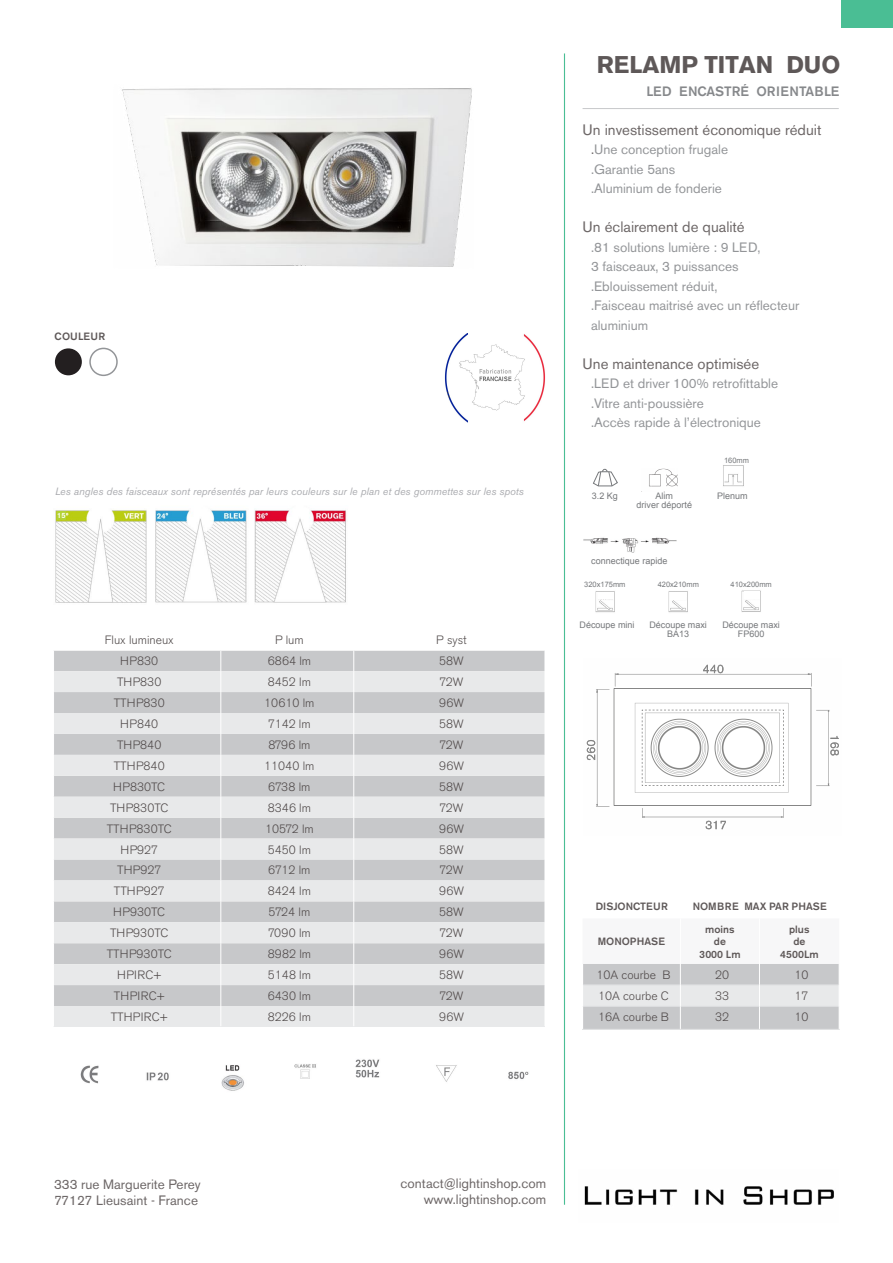
<style>
.page{position:relative;width:893px;height:1263px;background:#fff}
.page>*{position:absolute;margin:0;border:0;box-sizing:border-box;transform-origin:0 0}
.t1{font:700 24px "Akzidenz Grotesk BE";color:#5e5858}
.corps_du_texte{font:15px "Akzidenz Grotesk BE";color:#6d6767}
.corps_du_texte-2{font:13.5px/19.5px "Akzidenz Grotesk BE";color:#939598}
.t2{font:13.5px "Akzidenz Grotesk BE";color:#6d6767}
.t3{font:500 13.5px "Akzidenz Grotesk BE";color:#86888b}
.corps_tableau{font:300 12px "Akzidenz Grotesk BE";color:#504a4a}
.corps_tableau-2{font:300 12px "Akzidenz Grotesk BE";letter-spacing:.02em;color:#504a4a}
.titre_H3{font:italic 10.5px "Akzidenz Grotesk BE";color:#abacb0}
.titre_H3-2{font:500 10.5px "Akzidenz Grotesk BE";color:#5e5858}
.code{font:500 10.5px "Akzidenz Grotesk BE";letter-spacing:.03em;color:#5e5858}
.t4{font:9px/9px "Arial";color:#76787b;text-align:center}
.t5{font:7.5px "Arial";color:#76787b}
.t6{font:500 7.5px "Akzidenz Grotesk BE";color:#fff}
.s1{color:#6d6767}
</style>
<div class="page">
<img style="left:584px;top:1186px;width:250px;height:19px">
<img style="left:723px;top:465px;width:21px;height:22px">
<img style="left:595px;top:591px;width:20px;height:22px">
<div style="left:598px;top:592px;width:16px;height:7px;background:#fff"></div>
<svg style="left:54px;top:650px;width:491px;height:376px;background:#d8d9da"></svg>
<img style="left:668px;top:591px;width:20px;height:22px">
<img style="left:741px;top:590px;width:20px;height:22px">
<div style="left:670px;top:592px;width:15px;height:7px;background:#fff"></div>
<div style="left:743px;top:592px;width:16px;height:7px;background:#fff"></div>
<img style="left:80px;top:1065px;width:19px;height:19px">
<img style="left:146px;top:1072px;width:23px;height:9px">
<img style="left:294px;top:1064px;width:22px;height:15px">
<img style="left:355px;top:1059px;width:25px;height:19px">
<img style="left:436px;top:1065px;width:21px;height:17px">
<img style="left:508px;top:1071px;width:21px;height:8px">
<img style="left:221px;top:1065px;width:23px;height:26px">
<svg style="left:593px;top:469px;width:25px;height:18px"></svg>
<hr style="left:583px;top:108px;width:256px;height:1px;background:#c7c8ca">
<img style="left:641px;top:468px;width:37px;height:24px">
<img style="left:583px;top:537px;width:93px;height:16px">
<hr style="left:582px;top:1029px;width:98px;height:1px;background:#dcdddf">
<hr style="left:680px;top:1029px;width:79px;height:1px;background:#dcdddf">
<hr style="left:759px;top:1029px;width:81px;height:1px;background:#dcdddf">
<svg style="left:583px;top:964px;width:256px;height:65px;background:#d2d3d5"></svg>
<img style="left:444px;top:333px;width:102px;height:90px">
<div style="left:55px;top:348px;width:27px;height:27px;background:#231f20;border-radius:50%"></div>
<div style="left:89px;top:348px;width:29px;height:28px;border:2px solid #939598;border-radius:50%"></div>
<img style="left:55px;top:510px;width:292px;height:93px">
<div style="left:57px;top:512px;width:9px;height:8px;background:#b3d234"></div>
<img style="left:122px;top:88px;width:350px;height:179px">
<img style="left:586px;top:664px;width:253px;height:166px">
<hr style="left:564px;top:53px;width:1px;height:1152px;background:#4abe94">
<div style="left:841px;top:0;width:52px;height:27px;background:#4abe94"></div>
<p class="code" style="left:55px;top:330px;width:52px">COULEUR</p>
<p class="titre_H3" style="left:55px;top:484px;width:470px">Les angles des faisceaux sont représentés par leurs couleurs sur le plan et des gommettes sur les spots</p>
<p class="t6" style="left:57px;top:511px;width:10px">15</p>
<p class="corps_tableau" style="left:105px;top:633px;width:70px">Flux lumineux</p>
<p class="corps_tableau" style="left:275px;top:633px;width:30px">P lum</p>
<p class="corps_tableau" style="left:436px;top:633px;width:32px">P syst</p>
<p class="corps_tableau" style="left:120px;top:654px;width:39px">HP830</p>
<p class="corps_tableau" style="left:268px;top:654px;width:45px">6864 lm</p>
<p class="corps_tableau" style="left:439px;top:654px;width:26px">58W</p>
<p class="corps_tableau" style="left:117px;top:675px;width:46px">THP830</p>
<p class="corps_tableau" style="left:268px;top:675px;width:44px">8452 lm</p>
<p class="corps_tableau" style="left:440px;top:675px;width:25px">72W</p>
<p class="corps_tableau" style="left:114px;top:696px;width:52px">TTHP830</p>
<p class="corps_tableau" style="left:264px;top:696px;width:52px">10610 lm</p>
<p class="corps_tableau" style="left:439px;top:696px;width:26px">96W</p>
<p class="corps_tableau" style="left:120px;top:717px;width:39px">HP840</p>
<p class="corps_tableau" style="left:268px;top:717px;width:44px">7142 lm</p>
<p class="corps_tableau" style="left:439px;top:717px;width:26px">58W</p>
<p class="corps_tableau" style="left:117px;top:738px;width:46px">THP840</p>
<p class="corps_tableau" style="left:268px;top:738px;width:43px">8796 lm</p>
<p class="corps_tableau" style="left:440px;top:738px;width:25px">72W</p>
<p class="corps_tableau" style="left:114px;top:759px;width:52px">TTHP840</p>
<p class="corps_tableau" style="left:264px;top:759px;width:52px">11040 lm</p>
<p class="corps_tableau" style="left:439px;top:759px;width:26px">96W</p>
<p class="corps_tableau" style="left:113px;top:780px;width:54px">HP830TC</p>
<p class="corps_tableau" style="left:268px;top:780px;width:44px">6738 lm</p>
<p class="corps_tableau" style="left:439px;top:780px;width:26px">58W</p>
<p class="corps_tableau" style="left:110px;top:801px;width:60px">THP830TC</p>
<p class="corps_tableau" style="left:268px;top:801px;width:45px">8346 lm</p>
<p class="corps_tableau" style="left:440px;top:801px;width:25px">72W</p>
<p class="corps_tableau" style="left:107px;top:822px;width:67px">TTHP830TC</p>
<p class="corps_tableau" style="left:265px;top:822px;width:50px">10572 lm</p>
<p class="corps_tableau" style="left:439px;top:822px;width:26px">96W</p>
<p class="corps_tableau" style="left:120px;top:843px;width:39px">HP927</p>
<p class="corps_tableau" style="left:268px;top:843px;width:44px">5450 lm</p>
<p class="corps_tableau" style="left:439px;top:843px;width:26px">58W</p>
<p class="corps_tableau" style="left:117px;top:863px;width:46px">THP927</p>
<p class="corps_tableau" style="left:268px;top:863px;width:44px">6712 lm</p>
<p class="corps_tableau" style="left:440px;top:863px;width:25px">72W</p>
<p class="corps_tableau" style="left:114px;top:884px;width:52px">TTHP927</p>
<p class="corps_tableau" style="left:268px;top:884px;width:44px">8424 lm</p>
<p class="corps_tableau" style="left:439px;top:884px;width:26px">96W</p>
<p class="corps_tableau" style="left:113px;top:905px;width:54px">HP930TC</p>
<p class="corps_tableau" style="left:269px;top:905px;width:43px">5724 lm</p>
<p class="corps_tableau" style="left:439px;top:905px;width:26px">58W</p>
<p class="corps_tableau" style="left:110px;top:926px;width:60px">THP930TC</p>
<p class="corps_tableau" style="left:268px;top:926px;width:44px">7090 lm</p>
<p class="corps_tableau" style="left:440px;top:926px;width:25px">72W</p>
<p class="corps_tableau" style="left:107px;top:947px;width:67px">TTHP930TC</p>
<p class="corps_tableau" style="left:268px;top:947px;width:45px">8982 lm</p>
<p class="corps_tableau" style="left:439px;top:947px;width:26px">96W</p>
<p class="corps_tableau" style="left:117px;top:968px;width:46px">HPIRC+</p>
<p class="corps_tableau" style="left:268px;top:968px;width:45px">5148 lm</p>
<p class="corps_tableau" style="left:439px;top:968px;width:26px">58W</p>
<p class="corps_tableau" style="left:114px;top:989px;width:52px">THPIRC+</p>
<p class="corps_tableau" style="left:268px;top:989px;width:45px">6430 lm</p>
<p class="corps_tableau" style="left:440px;top:989px;width:25px">72W</p>
<p class="corps_tableau-2" style="left:111px;top:1010px;width:59px">TTHPIRC+</p>
<p class="corps_tableau" style="left:268px;top:1010px;width:44px">8226 lm</p>
<p class="corps_tableau" style="left:439px;top:1010px;width:26px">96W</p>
<p class="t1" style="left:597px;top:51px;width:245px">RELAMP TITAN DUO</p>
<p class="t3" style="left:646px;top:83px;width:195px">LED ENCASTRÉ ORIENTABLE</p>
<p class="corps_du_texte" style="left:583px;top:120px;width:240px">Un investissement économique réduit</p>
<p class="corps_du_texte-2" style="left:591px;top:140px;width:138px"><span class="s1">.</span>Une conception frugale</p>
<p class="corps_du_texte-2" style="left:591px;top:159px;width:86px">.Garantie 5ans</p>
<p class="corps_du_texte-2" style="left:591px;top:179px;width:132px">.Aluminium de fonderie</p>
<p class="corps_du_texte" style="left:583px;top:218px;width:164px">Un éclairement de qualité</p>
<p class="corps_du_texte-2" style="left:591px;top:237px;width:171px">.81 solutions lumière : 9 LED,</p>
<p class="corps_du_texte-2" style="left:591px;top:257px;width:149px">3 faisceaux, 3 puissances</p>
<p class="corps_du_texte-2" style="left:591px;top:276px;width:128px">.Eblouissement réduit,</p>
<p class="corps_du_texte-2" style="left:591px;top:296px;width:210px">.Faisceau maitrisé avec un réflecteur aluminium</p>
<p class="corps_du_texte" style="left:583px;top:354px;width:178px">Une maintenance optimisée</p>
<p class="corps_du_texte-2" style="left:591px;top:374px;width:189px">.LED et driver 100% retrofittable</p>
<p class="corps_du_texte-2" style="left:591px;top:393px;width:114px">.Vitre anti-poussière</p>
<p class="corps_du_texte-2" style="left:591px;top:413px;width:171px">.Accès rapide à l’électronique</p>
<p class="t4" style="left:592px;top:491px;width:28px">3.2 Kg</p>
<p class="t4" style="left:656px;top:491px;width:19px">Alim</p>
<p class="t4" style="left:636px;top:500px;width:57px">driver déporté</p>
<p class="t4" style="left:591px;top:557px;width:78px">connectique rapide</p>
<p class="t5" style="left:724px;top:456px;width:27px">160mm</p>
<p class="t4" style="left:717px;top:491px;width:32px">Plenum</p>
<p class="t5" style="left:584px;top:580px;width:43px">320x175mm</p>
<p class="t4" style="left:580px;top:620px;width:57px">Découpe mini</p>
<p class="t5" style="left:658px;top:579px;width:43px">420x210mm</p>
<p class="t5" style="left:731px;top:579px;width:43px">410x200mm</p>
<p class="t4" style="left:649px;top:620px;width:59px">Découpe maxi<br>BA13</p>
<p class="t4" style="left:722px;top:620px;width:59px">Découpe maxi<br>FP600</p>
<p class="titre_H3-2" style="left:596px;top:900px;width:74px">DISJONCTEUR</p>
<p class="titre_H3-2" style="left:693px;top:900px;width:136px">NOMBRE MAX PAR PHASE</p>
<p class="titre_H3-2" style="left:598px;top:935px;width:69px">MONOPHASE</p>
<p class="titre_H3-2" style="left:705px;top:923px;width:31px">moins</p>
<p class="titre_H3-2" style="left:714px;top:935px;width:14px">de</p>
<p class="titre_H3-2" style="left:699px;top:948px;width:43px">3000 Lm</p>
<p class="titre_H3-2" style="left:789px;top:923px;width:22px">plus</p>
<p class="titre_H3-2" style="left:793px;top:935px;width:14px">de</p>
<p class="titre_H3-2" style="left:780px;top:948px;width:40px">4500Lm</p>
<p class="corps_tableau" style="left:597px;top:968px;width:76px">10A courbe B</p>
<p class="corps_tableau" style="left:715px;top:968px;width:15px">20</p>
<p class="corps_tableau" style="left:794px;top:968px;width:15px">10</p>
<p class="corps_tableau" style="left:598px;top:989px;width:72px">10A courbe C</p>
<p class="corps_tableau" style="left:715px;top:989px;width:15px">33</p>
<p class="corps_tableau" style="left:794px;top:989px;width:15px">17</p>
<p class="corps_tableau" style="left:598px;top:1010px;width:72px">16A courbe B</p>
<p class="corps_tableau" style="left:715px;top:1010px;width:15px">32</p>
<p class="corps_tableau" style="left:794px;top:1010px;width:15px">10</p>
<p class="t2" style="left:54px;top:1176px;width:148px">333 rue Marguerite Perey</p>
<p class="t2" style="left:54px;top:1192px;width:146px">77127 Lieusaint - France</p>
<p class="t2" style="left:400px;top:1175px;width:147px">contact@lightinshop.com</p>
<p class="t2" style="left:424px;top:1192px;width:124px">www.lightinshop.com</p>
</div>
